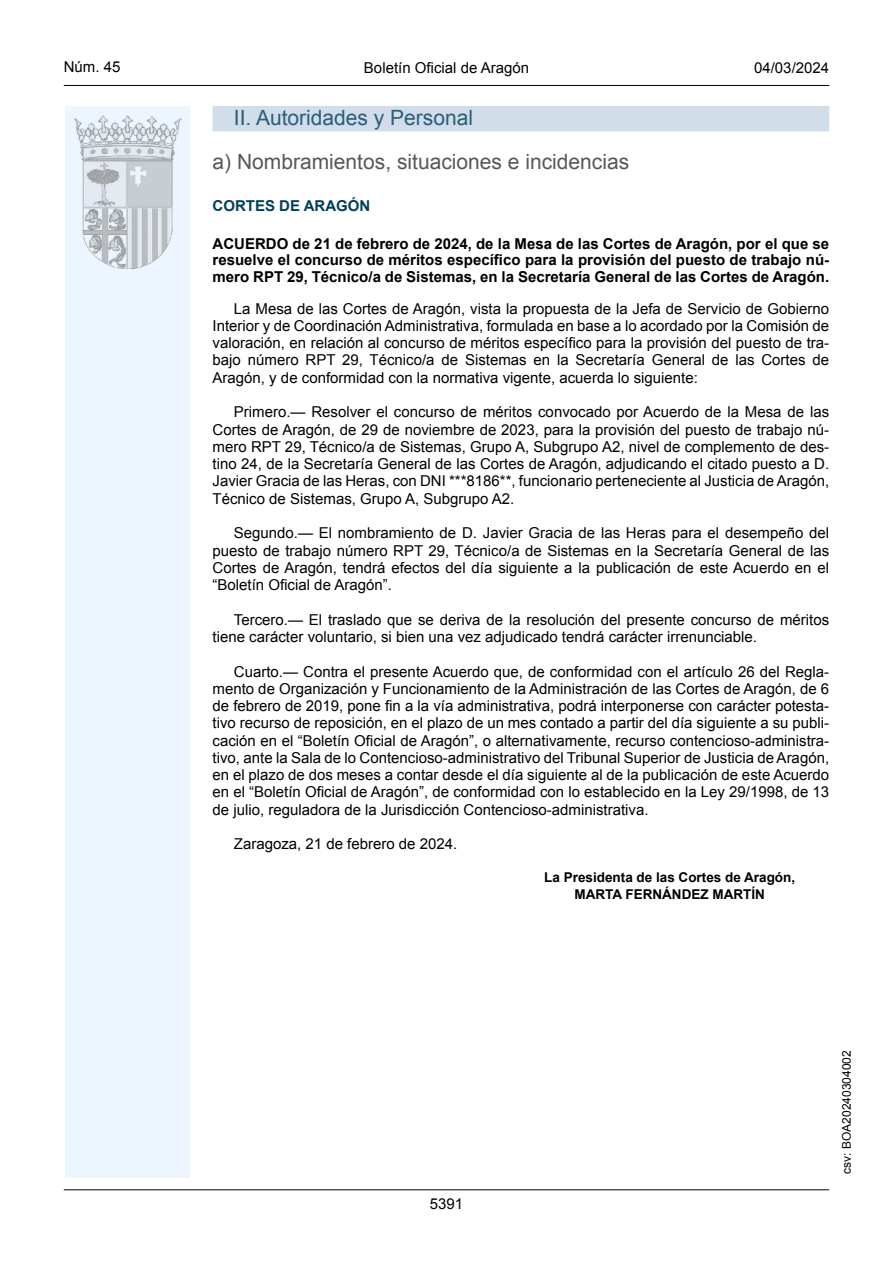
<style>
.page{position:relative;width:893px;height:1263px;background:#fff}
.page>*{position:absolute;margin:0;border:0;box-sizing:border-box;transform-origin:0 0}
.Sub_Seccion{font:21px "Arial";color:#585857}
.Titulo_sec{font:21px "Arial";color:#2a5e7a}
.inicio_de_parrafo{font:15px/17.2px "Arial";color:#000;text-align:justify}
.Titulo_text{font:15px/16.5px "Arial Bold MT2";color:#000;text-align:justify}
.estilo_head-c{font:15px "Arial";color:#000}
.emisor_text{font:15px "Arial Bold MT2";color:#003f58}
.estilo_head-d{font:15px "Arial MT2";color:#000}
.estilo_head-i{font:15px "Arial MT2";color:#000}
.numero_pagina{font:15px "Arial MT2";color:#000}
.firma_der{font:13.5px "Arial Bold MT2";color:#000}
.estilo_head-i-2{font:12px "Arial MT2";color:#000}
.s1{font-family:"Arial";font-weight:700}
</style>
<div class="page">
<div style="left:65px;top:106px;width:125px;height:1072px;background:#edf6fe"></div>
<img style="left:75px;top:115px;width:106px;height:153px">
<hr style="left:64px;top:85px;width:765px;height:1px;background:#000">
<hr style="left:64px;top:1189px;width:765px;height:1px;background:#000">
<div style="left:213px;top:106px;width:616px;height:25px;background:#d1dde8"></div>
<p class="estilo_head-i" style="left:64px;top:57px;width:58px">Núm. 45</p>
<p class="estilo_head-c" style="left:364px;top:57px;width:167px">Boletín Oficial de Aragón</p>
<p class="estilo_head-d" style="left:754px;top:57px;width:77px">04/03/2024</p>
<h3 class="Titulo_sec" style="left:234px;top:104px;width:241px">II. Autoridades y Personal</h3>
<h4 class="Sub_Seccion" style="left:213px;top:148px;width:418px">a) Nombramientos, situaciones e incidencias</h4>
<h5 class="emisor_text" style="left:213px;top:196px;width:159px">CORTES DE ARAGÓN</h5>
<p class="Titulo_text" style="left:213px;top:236px;width:618px">ACUERDO de 21 de febrero de 2024, de la Mesa de las Cortes de Aragón, por el que se <span class="s1">resuelve el concurso de méritos específico para la provisión del puesto de trabajo nú&shy;</span>mero RPT 29, Técnico/a de Sistemas, en la Secretaría General de las Cortes de Aragón.</p>
<p class="inicio_de_parrafo" style="left:213px;top:300px;width:618px;text-indent:21px">La Mesa de las Cortes de Aragón, vista la propuesta de la Jefa de Servicio de Gobierno Interior y de Coordinación Administrativa, formulada en base a lo acordado por la Comisión de valoración, en relación al concurso de méritos específico para la provisión del puesto de tra&shy;bajo número RPT 29, Técnico/a de Sistemas en la Secretaría General de las Cortes de Aragón, y de conformidad con la normativa vigente, acuerda lo siguiente:</p>
<p class="inicio_de_parrafo" style="left:213px;top:404px;width:618px;text-indent:21px">Primero.— Resolver el concurso de méritos convocado por Acuerdo de la Mesa de las Cortes de Aragón, de 29 de noviembre de 2023, para la provisión del puesto de trabajo nú&shy;mero RPT 29, Técnico/a de Sistemas, Grupo A, Subgrupo A2, nivel de complemento de des&shy;tino 24, de la Secretaría General de las Cortes de Aragón, adjudicando el citado puesto a D.<br>Javier Gracia de las Heras, con DNI ***8186**, funcionario perteneciente al Justicia de Aragón, Técnico de Sistemas, Grupo A, Subgrupo A2.</p>
<p class="inicio_de_parrafo" style="left:213px;top:524px;width:618px;text-indent:21px">Segundo.— El nombramiento de D. Javier Gracia de las Heras para el desempeño del puesto de trabajo número RPT 29, Técnico/a de Sistemas en la Secretaría General de las Cortes de Aragón, tendrá efectos del día siguiente a la publicación de este Acuerdo en el “Boletín Oficial de Aragón”.</p>
<p class="inicio_de_parrafo" style="left:213px;top:611px;width:618px;text-indent:21px">Tercero.— El traslado que se deriva de la resolución del presente concurso de méritos tiene carácter voluntario, si bien una vez adjudicado tendrá carácter irrenunciable.</p>
<p class="inicio_de_parrafo" style="left:213px;top:663px;width:618px;text-indent:21px">Cuarto.— Contra el presente Acuerdo que, de conformidad con el artículo 26 del Regla&shy;mento de Organización y Funcionamiento de la Administración de las Cortes de Aragón, de 6 de febrero de 2019, pone fin a la vía administrativa, podrá interponerse con carácter potesta&shy;tivo recurso de reposición, en el plazo de un mes contado a partir del día siguiente a su publi&shy;cación en el “Boletín Oficial de Aragón”, o alternativamente, recurso contencioso-administra&shy;tivo, ante la Sala de lo Contencioso-administrativo del Tribunal Superior de Justicia de Aragón, en el plazo de dos meses a contar desde el día siguiente al de la publicación de este Acuerdo en el “Boletín Oficial de Aragón”, de conformidad con lo establecido en la Ley 29/1998, de 13 de julio, reguladora de la Jurisdicción Contencioso-administrativa.</p>
<p class="inicio_de_parrafo" style="left:234px;top:835px;width:225px">Zaragoza, 21 de febrero de 2024.</p>
<p class="firma_der" style="left:544px;top:869px;width:252px">La Presidenta de las Cortes de Aragón,</p>
<p class="firma_der" style="left:574px;top:885px;width:192px">MARTA FERNÁNDEZ MARTÍN</p>
<p class="numero_pagina" style="left:430px;top:1194px;width:35px">5391</p>
<p class="estilo_head-i-2" style="left:839px;top:1174px;width:125px;rotate:-90deg">csv: BOA20240304002</p>
</div>
